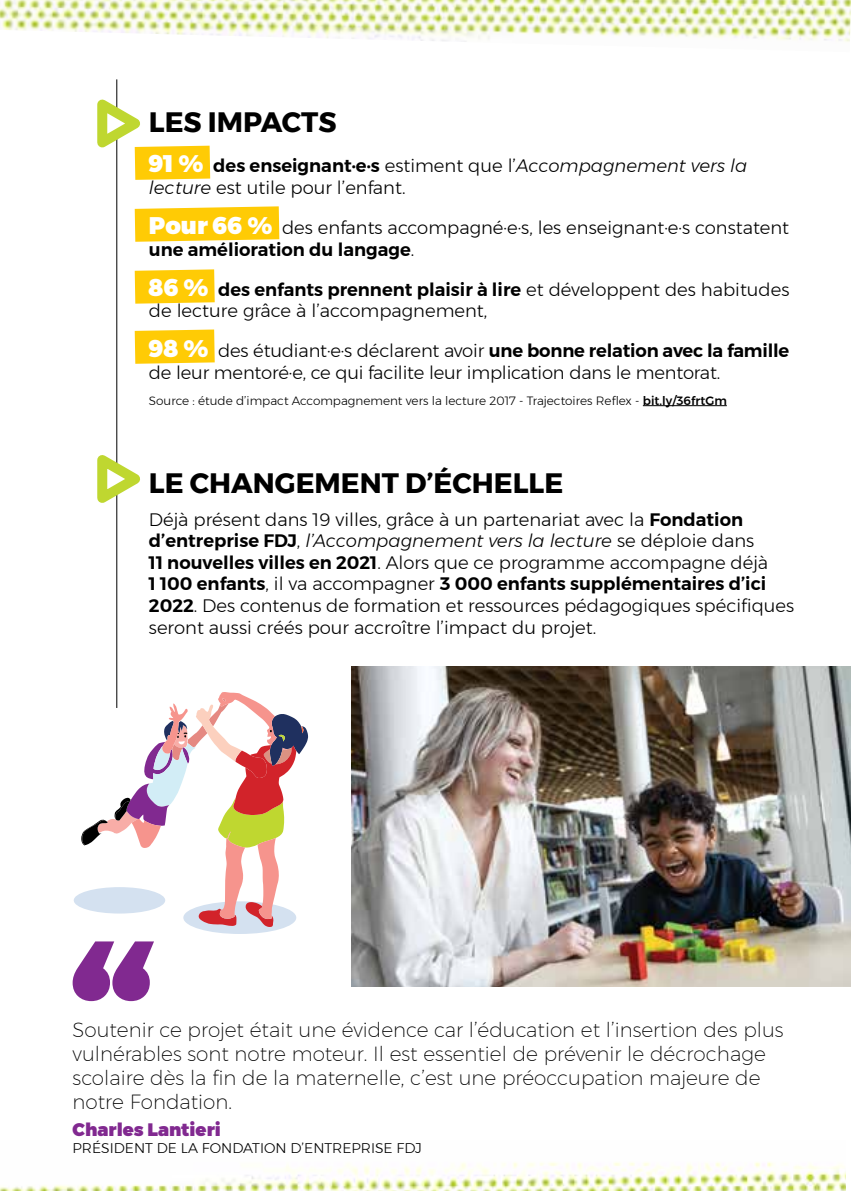
<style>
.page{position:relative;width:851px;height:1191px;background:#fff}
.page>*{position:absolute;margin:0;border:0;box-sizing:border-box;transform-origin:0 0}
.t1{font:700 28px "Montserrat";color:#000}
.t2{font:200 20px/24px "Montserrat";color:#000}
.t3{font:300 18px/21.6px "Montserrat";color:#000}
.t4{font:900 18px "Montserrat";color:#812990}
.t5{font:300 14px "Montserrat";color:#000}
.t6{font:300 12px "Montserrat";color:#000}
.s1{font-weight:900;font-size:24px;color:#fff}
.s2{font-weight:600}
.s3{font-style:italic}
.s4{font-weight:500}
</style>
<div class="page">
<svg style="left:135px;top:206px;width:144px;height:36px"></svg>
<svg style="left:135px;top:269px;width:80px;height:35px"></svg>
<svg style="left:135px;top:329px;width:80px;height:35px"></svg>
<hr style="left:116px;top:79px;width:1px;height:629px;background:#000">
<svg style="left:97px;top:91px;width:113px;height:89px"></svg>
<svg style="left:97px;top:446px;width:43px;height:69px"></svg>
<hr style="left:642px;top:405px;width:84px;height:1px;background:#000">
<img style="left:0;top:0;width:850px;height:42px">
<img style="left:0;top:1162px;width:845px;height:29px">
<svg style="left:73px;top:941px;width:81px;height:60px"></svg>
<div style="left:183px;top:901px;width:113px;height:33px;background:#d4e1f0;border-radius:50%"></div>
<div style="left:74px;top:887px;width:91px;height:26px;background:#d4e1f0;border-radius:50%"></div>
<svg style="left:81px;top:692px;width:227px;height:235px"></svg>
<img style="left:351px;top:666px;width:499px;height:320px">
<h1 class="t1" style="left:149px;top:100px;width:189px">LES IMPACTS</h1>
<p class="t3" style="left:149px;top:155px;width:599px"><span class="s1">91 %</span> <span class="s2">des enseignant·e·s</span> estiment que l’<span class="s3">Accompagnement vers la lecture</span> est utile pour l’enfant.</p>
<p class="t3" style="left:149px;top:216px;width:641px"><span class="s1">Pour 66 %</span> des enfants accompagné·e·s, les enseignant·e·s constatent <span class="s2">une amélioration du langage</span>.</p>
<p class="t3" style="left:149px;top:278px;width:642px"><span class="s1">86 %</span> <span class="s2">des enfants prennent plaisir à lire</span> et développent des habitudes de lecture grâce à l’accompagnement,</p>
<p class="t3" style="left:149px;top:340px;width:641px"><span class="s1">98 %</span> des étudiant·e·s déclarent avoir <span class="s2">une bonne relation avec la famille </span>de leur mentoré·e, ce qui facilite leur implication dans le mentorat.</p>
<p class="t6" style="left:149px;top:391px;width:579px">Source : étude d’impact Accompagnement vers la lecture 2017 - Trajectoires Reflex - <span class="s4">bit.ly/36frtGm</span></p>
<h1 class="t1" style="left:149px;top:460px;width:416px">LE CHANGEMENT D’ÉCHELLE</h1>
<p class="t3" style="left:149px;top:508px;width:646px">Déjà présent dans 19 villes, grâce à un partenariat avec la <span class="s2">Fondation d’entreprise FDJ</span>, <span class="s3">l’Accompagnement vers la lecture</span> se déploie dans<br><span class="s2">11 nouvelles villes en 2021</span>. Alors que ce programme accompagne déjà<br><span class="s2">1 100 enfants</span>, il va accompagner <span class="s2">3 000 enfants supplémentaires d’ici 2022</span>. Des contenus de formation et ressources pédagogiques spécifiques seront aussi créés pour accroître l’impact du projet.</p>
<p class="t2" style="left:73px;top:1017px;width:712px">Soutenir ce projet était une évidence car l’éducation et l’insertion des plus vulnérables sont notre moteur. Il est essentiel de prévenir le décrochage scolaire dès la fin de la maternelle, c’est une préoccupation majeure de notre Fondation.</p>
<p class="t4" style="left:73px;top:1114px;width:150px">Charles Lantieri</p>
<p class="t5" style="left:73px;top:1137px;width:350px">Président de la Fondation d’entreprise FDJ</p>
</div>
